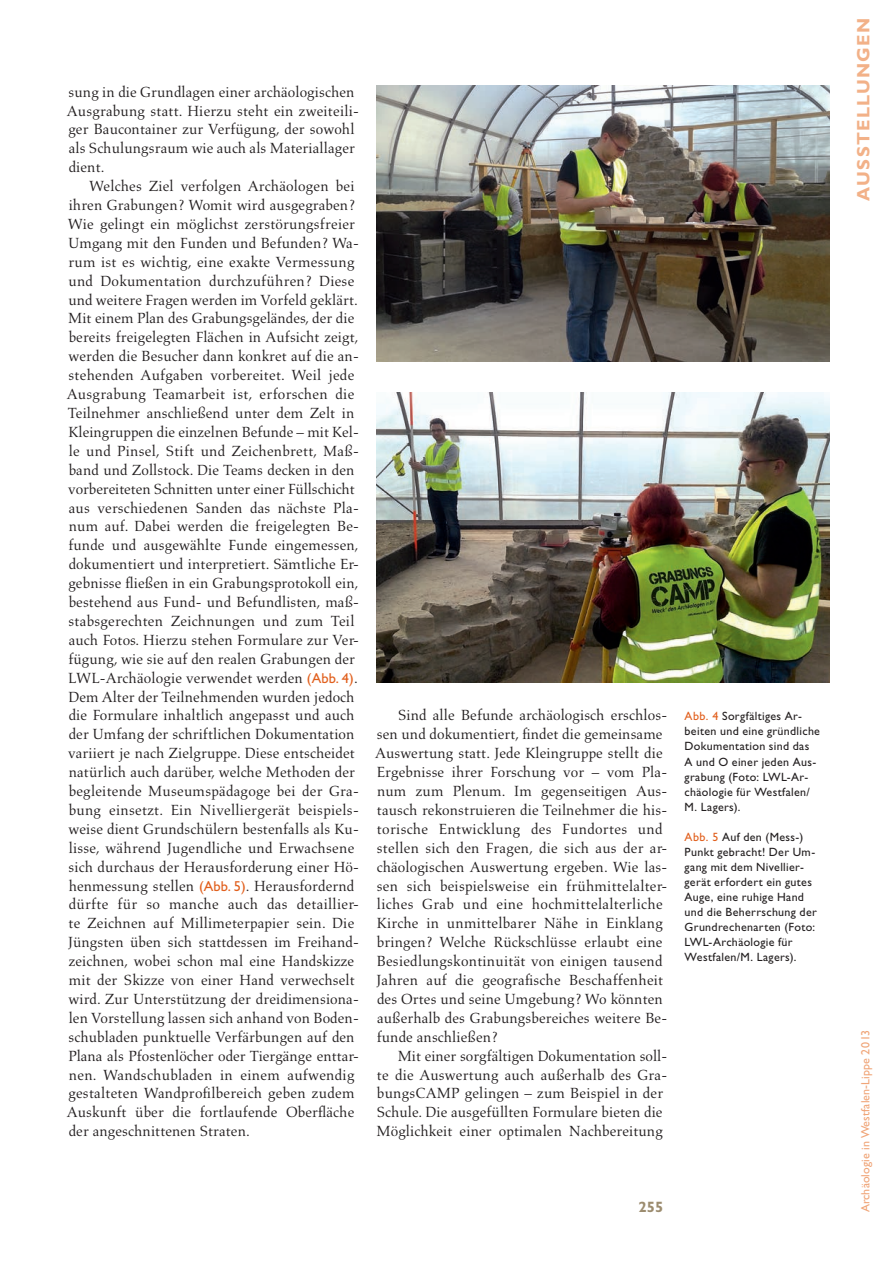
<style>
.page{position:relative;width:893px;height:1263px;background:#fff}
.page>*{position:absolute;margin:0;border:0;box-sizing:border-box;transform-origin:0 0}
.t1{font:18px "Gill Sans Std Bold 12";letter-spacing:.07em;color:#f2b188}
.t2{font:15px/18.9px "Aldus LT Std";letter-spacing:.005em;color:#231f20}
.t3{font:700 15px "Gill Sans Std";color:#9c8c6f}
.t4{font:12px/15px "Gill Sans Std";letter-spacing:.025em;color:#231f20}
.t5{font:12px "Gill Sans Std 12";letter-spacing:.01em;color:#f0a578}
.s1{font-family:"Gill Sans Std";font-size:14.4px;color:#e1601e}
.s2{color:#e1601e}
</style>
<div class="page">
<img style="left:376px;top:85px;width:453px;height:276px">
<img style="left:376px;top:392px;width:453px;height:291px">
<p class="t2" style="left:67px;top:82px;width:294px">sung in die Grundlagen einer archäologischen Ausgrabung statt. Hierzu steht ein zweiteili&shy;ger Baucontainer zur Verfügung, der sowohl als Schulungsraum wie auch als Materiallager dient.</p>
<p class="t2" style="left:67px;top:177px;width:294px;text-indent:22px">Welches Ziel verfolgen Archäologen bei ihren Grabungen? Womit wird ausgegraben?<br>Wie gelingt ein möglichst zerstörungsfreier Umgang mit den Funden und Befunden? Wa&shy;rum ist es wichtig, eine exakte Vermessung und Dokumentation durchzuführen? Diese und weitere Fragen werden im Vorfeld geklärt.<br>Mit einem Plan des Grabungsgeländes, der die bereits freigelegten Flächen in Aufsicht zeigt, werden die Besucher dann konkret auf die an&shy;stehenden Aufgaben vorbereitet. Weil jede Ausgrabung Teamarbeit ist, erforschen die Teilnehmer anschließend unter dem Zelt in Kleingruppen die einzelnen Befunde – mit Kel&shy;le und Pinsel, Stift und Zeichenbrett, Maß&shy;band und Zollstock. Die Teams decken in den vorbereiteten Schnitten unter einer Füllschicht aus verschiedenen Sanden das nächste Pla&shy;num auf. Dabei werden die freigelegten Be&shy;funde und ausgewählte Funde eingemessen, dokumentiert und interpretiert. Sämtliche Er&shy;gebnisse fließen in ein Grabungsprotokoll ein, bestehend aus Fund- und Befundlisten, maß&shy;stabsgerechten Zeichnungen und zum Teil auch Fotos. Hierzu stehen Formulare zur Ver&shy;fügung, wie sie auf den realen Grabungen der LWL-Archäologie verwendet werden <span class="s1">(Abb. 4)</span>.<br>Dem Alter der Teilnehmenden wurden jedoch die Formulare inhaltlich angepasst und auch der Umfang der schriftlichen Dokumentation variiert je nach Zielgruppe. Diese entscheidet natürlich auch darüber, welche Methoden der begleitende Museumspädagoge bei der Gra&shy;bung einsetzt. Ein Nivelliergerät beispiels&shy;weise dient Grundschülern bestenfalls als Ku&shy;lisse, während Jugendliche und Erwachsene sich durchaus der Herausforderung einer Hö&shy;henmessung stellen <span class="s1">(Abb. 5)</span>. Herausfordernd dürfte für so manche auch das detaillier&shy;te Zeichnen auf Millimeterpapier sein. Die Jüngsten üben sich stattdessen im Freihand&shy;zeichnen, wobei schon mal eine Handskizze mit der Skizze von einer Hand verwechselt wird. Zur Unterstützung der dreidimensiona&shy;len Vorstellung lassen sich anhand von Boden&shy;schubladen punktuelle Verfärbungen auf den Plana als Pfostenlöcher oder Tiergänge enttar&shy;nen. Wandschubladen in einem aufwendig gestalteten Wandprofilbereich geben zudem Auskunft über die fortlaufende Oberfläche der angeschnittenen Straten.</p>
<p class="t2" style="left:375px;top:706px;width:294px;text-indent:23px">Sind alle Befunde archäologisch erschlos&shy;sen und dokumentiert, findet die gemeinsame Auswertung statt. Jede Kleingruppe stellt die Ergebnisse ihrer Forschung vor – vom Pla&shy;num zum Plenum. Im gegenseitigen Aus&shy;tausch rekonstruieren die Teilnehmer die his&shy;torische Entwicklung des Fundortes und stellen sich den Fragen, die sich aus der ar&shy;chäologischen Auswertung ergeben. Wie las&shy;sen sich beispielsweise ein frühmittelalter&shy;liches Grab und eine hochmittelalterliche Kirche in unmittelbarer Nähe in Einklang bringen? Welche Rückschlüsse erlaubt eine Besiedlungskontinuität von einigen tausend Jahren auf die geografische Beschaffenheit des Ortes und seine Umgebung? Wo könnten außerhalb des Grabungsbereiches weitere Be&shy;funde anschließen?</p>
<p class="t2" style="left:377px;top:1046px;width:292px;text-indent:21px">Mit einer sorgfältigen Dokumentation soll&shy;te die Auswertung auch außerhalb des Gra&shy;bungsCAMP gelingen – zum Beispiel in der Schule. Die ausgefüllten Formulare bieten die Möglichkeit einer optimalen Nachbereitung</p>
<p class="t4" style="left:685px;top:709px;width:137px"><span class="s2">Abb. 4</span> Sorgfältiges Ar&shy;beiten und eine gründliche<br>Dokumentation sind das<br>A und O einer jeden Aus&shy;grabung (Foto: LWL-Ar&shy;chäologie für Westfalen/<br>M. Lagers).</p>
<p class="t4" style="left:685px;top:829px;width:134px"><span class="s2">Abb. 5</span> Auf den (Mess-)<br>Punkt gebracht! Der Um&shy;gang mit dem Nivellier&shy;gerät erfordert ein gutes<br>Auge, eine ruhige Hand und die Beherrschung der<br>Grundrechenarten (Foto:<br>LWL-Archäologie für<br>Westfalen/M. Lagers).</p>
<p class="t3" style="left:638px;top:1198px;width:26px">255</p>
<p class="t1" style="left:853px;top:201px;width:184px;rotate:-90deg">AUSSTELLUNGEN</p>
<p class="t5" style="left:859px;top:1212px;width:184px;rotate:-90deg">Archäologie in Westfalen-Lippe 2013</p>
</div>
